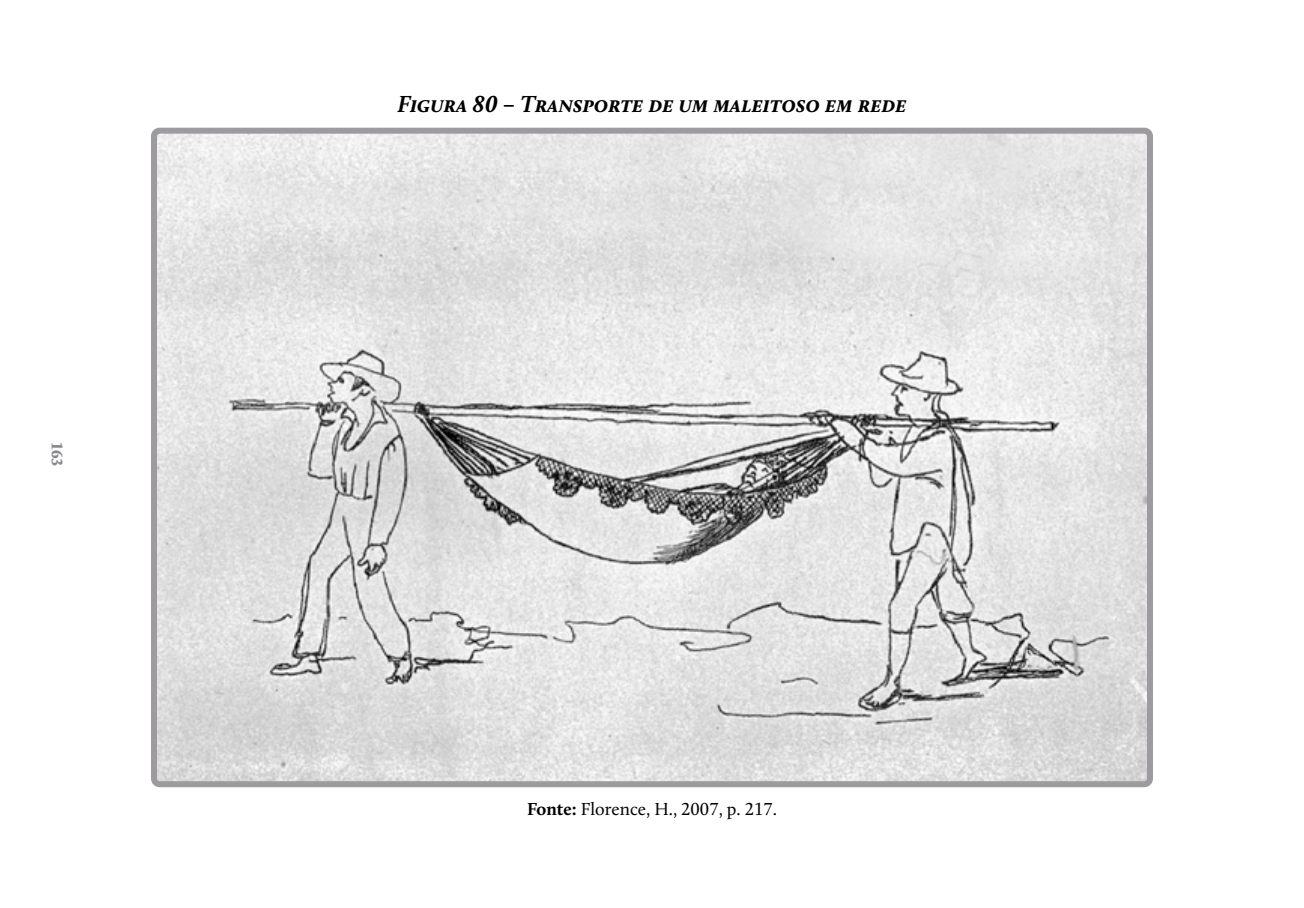
<style>
.page{position:relative;width:1304px;height:908px;background:#fff}
.page>*{position:absolute;margin:0;border:0;box-sizing:border-box;transform-origin:0 0}
.t1{font:italic 700 24px "Calluna";color:#000}
.t2{font:18px "Calluna";color:#000}
.t3{font:900 16px "Calluna";color:#89878c}
.s1{font-weight:700}
</style>
<div class="page">
<img style="left:158px;top:135px;width:988px;height:644px">
<div style="left:151px;top:128px;width:1002px;height:658px;border:6px solid #9d9ba0;border-radius:6px"></div>
<p class="t3" style="left:67px;top:441px;width:26px;rotate:90deg">163</p>
<p class="t1" style="left:397px;top:88px;width:511px">Figura 80 – Transporte de um maleitoso em rede</p>
<p class="t2" style="left:527px;top:797px;width:251px"><span class="s1">Fonte:</span> Florence, H., 2007, p. 217.</p>
</div>
